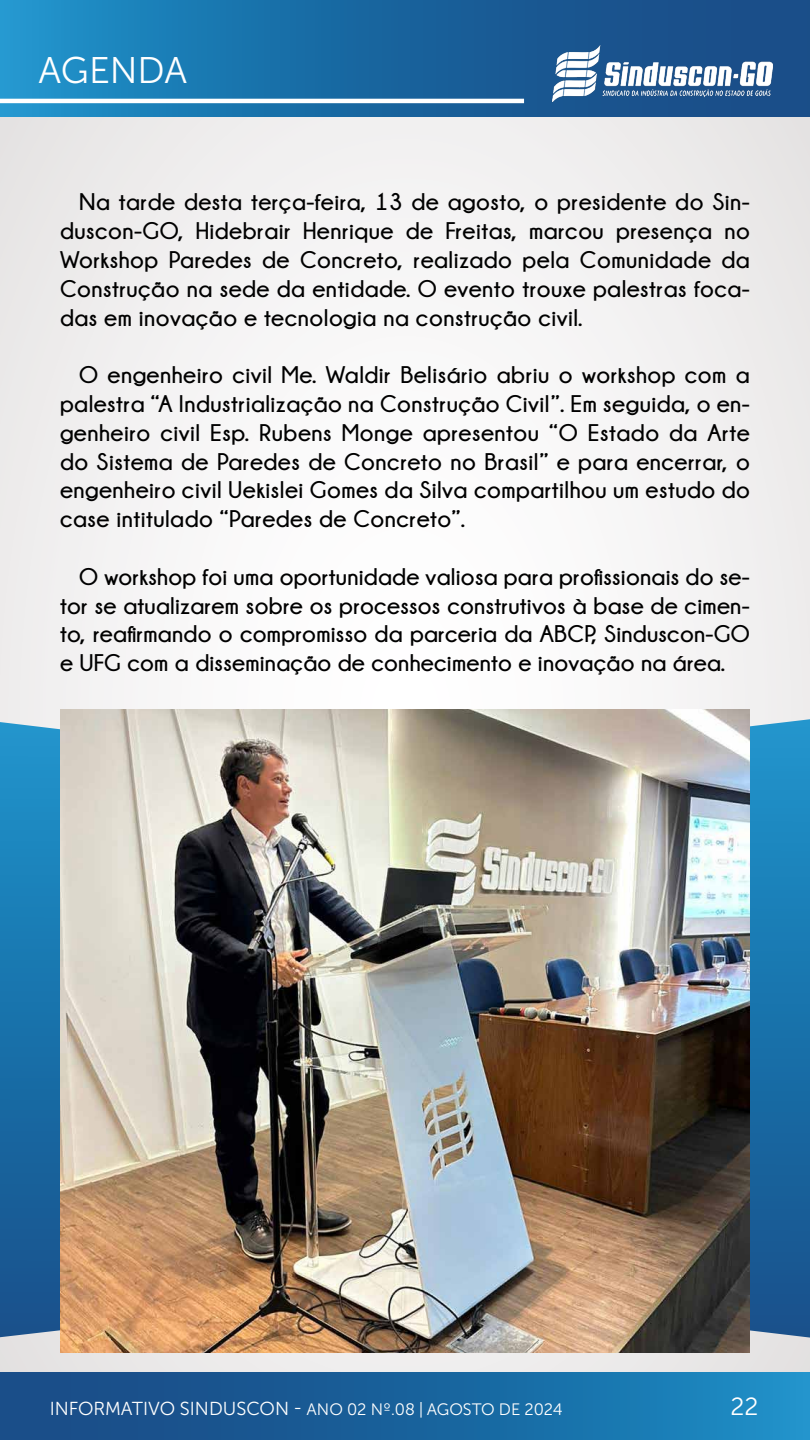
<style>
.page{position:relative;width:810px;height:1440px;background:#f4f3f3}
.page>*{position:absolute;margin:0;border:0;box-sizing:border-box;transform-origin:0 0}
.t1{font:36.97px "Museo Sans Cyrl 300";color:#fff}
.t2{font:24.75px "Museo Sans Cyrl 300";color:#fff}
.t3{font:700 24px/28.8px "Champagne&Limousines";letter-spacing:.02em;color:#000;text-align:justify}
.t4{font:16.5px "Museo Sans Cyrl 300";color:#fff}
.s1{font-size:18.75px}
</style>
<div class="page">
<div style="left:0;top:0;width:810px;height:117px;background:linear-gradient(to right,#1f8fc6,#18427d)"></div>
<img style="left:545px;top:43px;width:237px;height:61px">
<hr style="left:0;top:99px;width:524px;height:4px;background:#fff">
<div style="left:0;top:1372px;width:810px;height:68px;background:linear-gradient(to right,#18437e,#1c8bc2)"></div>
<svg style="left:0;top:719px;width:810px;height:619px;background:#1d73ab"></svg>
<img style="left:60px;top:709px;width:690px;height:644px">
<h1 class="t1" style="left:38px;top:50px;width:151px">AGENDA</h1>
<p class="t3" style="left:60px;top:187px;width:691px;text-indent:19px">Na tarde desta terça-feira, 13 de agosto, o presidente do Sin&shy;duscon-GO, Hidebrair Henrique de Freitas, marcou presença no Workshop Paredes de Concreto, realizado pela Comunidade da Construção na sede da entidade. O evento trouxe palestras foca&shy;das em inovação e tecnologia na construção civil.</p>
<p class="t3" style="left:60px;top:360px;width:691px;text-indent:19px">O engenheiro civil Me. Waldir Belisário abriu o workshop com a palestra “A Industrialização na Construção Civil”. Em seguida, o en&shy;genheiro civil Esp. Rubens Monge apresentou “O Estado da Arte do Sistema de Paredes de Concreto no Brasil” e para encerrar, o engenheiro civil Uekislei Gomes da Silva compartilhou um estudo do case intitulado “Paredes de Concreto”.</p>
<p class="t3" style="left:60px;top:562px;width:691px;text-indent:19px">O workshop foi uma oportunidade valiosa para profissionais do se&shy;tor se atualizarem sobre os processos construtivos à base de cimen&shy;to, reafirmando o compromisso da parceria da ABCP, Sinduscon-GO e UFG com a disseminação de conhecimento e inovação na área.</p>
<p class="t4" style="left:50px;top:1400px;width:515px"><span class="s1">INFORMATIVO SINDUSCON -</span> ANO 02 Nº.08 | AGOSTO DE 2024</p>
<p class="t2" style="left:731px;top:1393px;width:29px">22</p>
</div>
